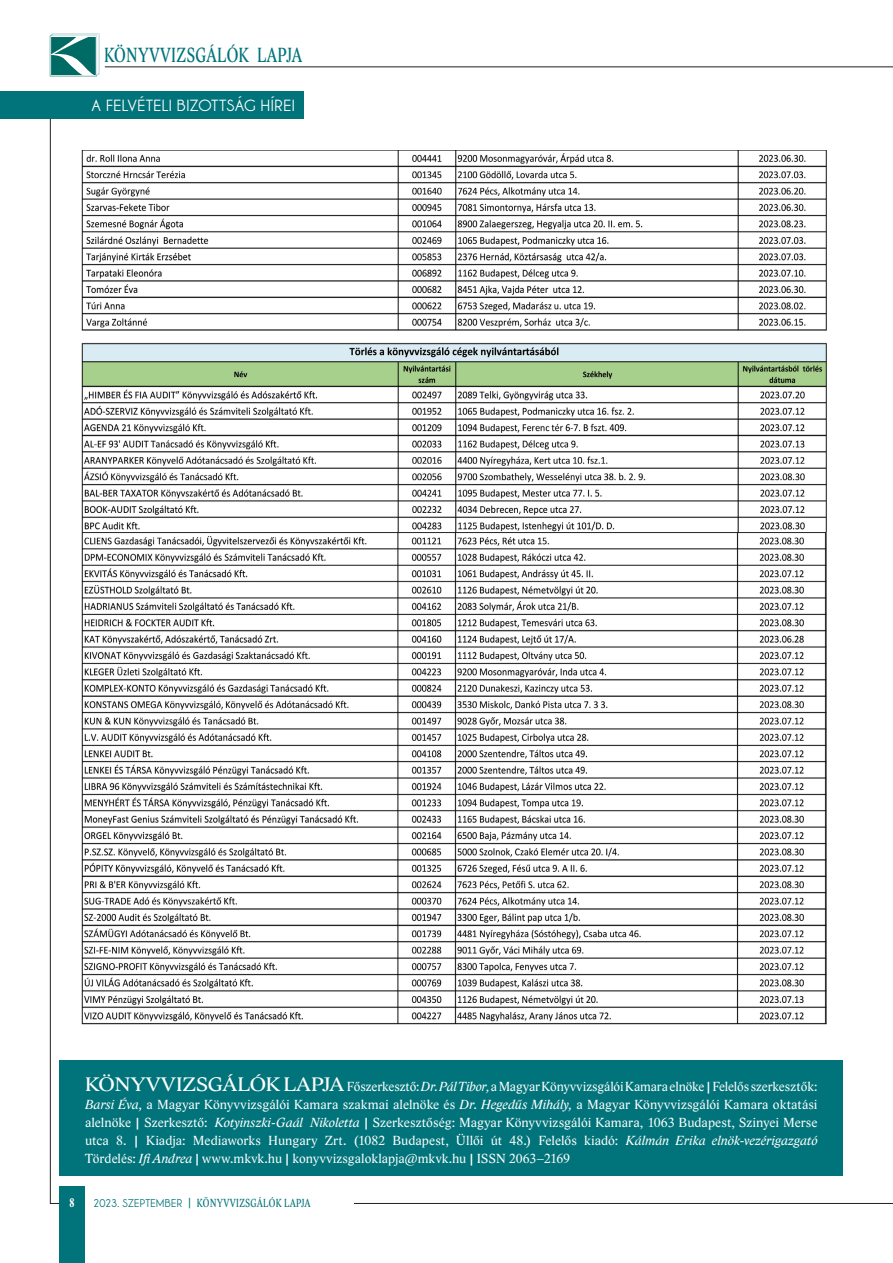
<style>
.page{position:relative;width:893px;height:1263px;background:#fff}
.page>*{position:absolute;margin:0;border:0;box-sizing:border-box;transform-origin:0 0}
.t1{font:21px "Lido STF Condensed";letter-spacing:.02em;color:#00747a;scale:.9 1}
.t2{font:700 16.5px "Champagne&Limousines";letter-spacing:.02em;color:#fff;scale:1.05 1}
.t3{font:13.5px/18px "Lido STF";letter-spacing:.005em;color:#fff;text-align:justify}
.t4{font:700 12.75px "Lido STF Condensed";color:#fff;scale:.9 1}
.t5{font:12px "Lido STF Condensed";letter-spacing:.035em;color:#00747a;scale:.9 1}
.s1{font-size:20.1px}
.s2{font-style:italic}
.s3{font-family:"Champagne&Limousines";font-weight:700;font-size:11.55px}
</style>
<div class="page">
<hr style="left:50px;top:1203px;width:843px;height:1px;background:#231f20">
<hr style="left:105px;top:66px;width:788px;height:1px;background:#231f20">
<svg style="left:50px;top:34px;width:49px;height:42px"></svg>
<div style="left:60px;top:1187px;width:25px;height:76px;background:#00747a"></div>
<div style="left:85px;top:1198px;width:269px;height:9px;background:#fff"></div>
<div style="left:60px;top:1060px;width:783px;height:116px;background:#00747a"></div>
<div style="left:0;top:91px;width:303px;height:28px;background:#00747a"></div>
<hr style="left:50px;top:119px;width:1px;height:1084px;background:#231f20">
<img style="left:81px;top:150px;width:746px;height:384px">
<img style="left:82px;top:533px;width:745px;height:491px">
<h1 class="t1" style="left:104px;top:42px;width:221px">KÖNYVVIZSGÁLÓK LAPJA</h1>
<p class="t2" style="left:121px;top:96px;width:167px">KAMARAI KÖZLEMÉNYEK</p>
<p class="t2" style="left:92px;top:96px;width:195px">A FELVÉTELI BIZOTTSÁG HÍREI</p>
<p class="t3" style="left:85px;top:1077px;width:734px"><span class="s1">KÖNYVVIZSGÁLÓK LAPJA</span> Főszerkesztő: <span class="s2">Dr. Pál Tibor,</span> a Magyar Könyvvizsgálói Kamara elnöke | Felelős szerkesztők:<br><span class="s2">Barsi Éva,</span> a Magyar Könyvvizsgálói Kamara szakmai alelnöke és <span class="s2">Dr. Hegedűs Mihály,</span> a Magyar Könyvvizsgálói Kamara oktatási alelnöke | Szerkesztő: <span class="s2">Kotyinszki-Gaál Nikoletta</span> | Szerkesztőség: Magyar Könyvvizsgálói Kamara, 1063 Budapest, Szinyei Merse utca 8. | Kiadja: Mediaworks Hungary Zrt. (1082 Budapest, Üllői út 48.) Felelős kiadó: <span class="s2">Kálmán Erika elnök-vezérigazgató </span>Tördelés: <span class="s2">Ifi Andrea</span> | www.mkvk.hu | konyvvizsgaloklapja@mkvk.hu | ISSN 2063–2169</p>
<p class="t4" style="left:70px;top:1195px;width:7px">8</p>
<p class="t5" style="left:93px;top:1196px;width:243px"><span class="s3">2023. SZEPTEMBER</span> | KÖNYVVIZSGÁLÓK LAPJA</p>
</div>
